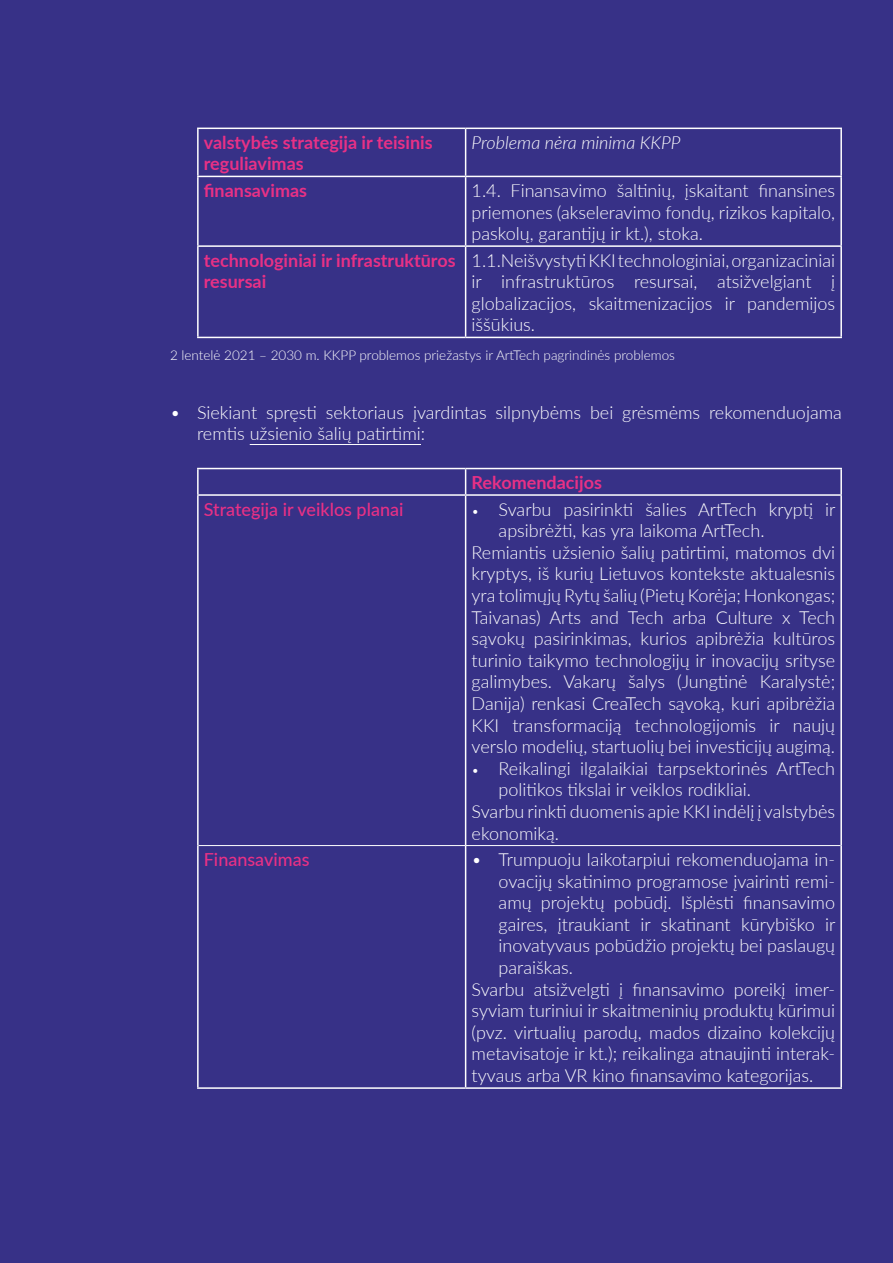
<style>
.page{position:relative;width:893px;height:1263px;background:#373187}
.page>*{position:absolute;margin:0;border:0;box-sizing:border-box;transform-origin:0 0}
.t1{font:300 18px/21.6px "Lato";color:#fff;text-align:justify}
.t2{font:700 18px/21.6px "Lato";color:#e83085}
.t3{font:500 18px "Lato";color:#e83085}
.t4{font:italic 300 18px "Lato";color:#fff}
.t5{font:300 13.5px "Lato";color:#fff}
.s1{font-size:13.5px}
</style>
<div class="page">
<hr style="left:250px;top:444px;width:171px;height:1px;background:#fff">
<hr style="left:197px;top:128px;width:269px;height:1px;background:#fff">
<hr style="left:466px;top:128px;width:376px;height:1px;background:#fff">
<hr style="left:465px;top:129px;width:1px;height:47px;background:#fff">
<hr style="left:197px;top:176px;width:269px;height:1px;background:#fff">
<hr style="left:466px;top:176px;width:376px;height:1px;background:#fff">
<hr style="left:465px;top:177px;width:1px;height:68px;background:#fff">
<hr style="left:197px;top:245px;width:269px;height:2px;background:#fff">
<hr style="left:466px;top:245px;width:376px;height:2px;background:#fff">
<hr style="left:465px;top:247px;width:1px;height:90px;background:#fff">
<hr style="left:197px;top:129px;width:2px;height:47px;background:#fff">
<hr style="left:840px;top:129px;width:2px;height:47px;background:#fff">
<hr style="left:197px;top:177px;width:2px;height:68px;background:#fff">
<hr style="left:840px;top:177px;width:2px;height:68px;background:#fff">
<hr style="left:197px;top:247px;width:2px;height:90px;background:#fff">
<hr style="left:840px;top:247px;width:2px;height:90px;background:#fff">
<hr style="left:197px;top:337px;width:269px;height:1px;background:#fff">
<hr style="left:466px;top:337px;width:376px;height:1px;background:#fff">
<svg style="left:465px;top:469px;width:1px;height:25px"></svg>
<hr style="left:197px;top:494px;width:269px;height:2px;background:#fff">
<hr style="left:466px;top:494px;width:376px;height:2px;background:#fff">
<hr style="left:465px;top:496px;width:1px;height:349px;background:#fff">
<hr style="left:465px;top:846px;width:1px;height:241px;background:#fff">
<hr style="left:199px;top:845px;width:267px;height:1px;background:#fff">
<hr style="left:466px;top:845px;width:374px;height:1px;background:#fff">
<hr style="left:197px;top:468px;width:269px;height:1px;background:#fff">
<hr style="left:197px;top:469px;width:2px;height:25px;background:#fff">
<hr style="left:466px;top:468px;width:376px;height:1px;background:#fff">
<hr style="left:840px;top:469px;width:2px;height:25px;background:#fff">
<hr style="left:197px;top:496px;width:2px;height:349px;background:#fff">
<hr style="left:840px;top:496px;width:2px;height:349px;background:#fff">
<hr style="left:197px;top:845px;width:2px;height:242px;background:#fff">
<hr style="left:840px;top:845px;width:2px;height:242px;background:#fff">
<hr style="left:197px;top:1087px;width:269px;height:2px;background:#fff">
<hr style="left:466px;top:1087px;width:376px;height:2px;background:#fff">
<p class="t2" style="left:204px;top:131px;width:230px">valstybės strategija ir teisinis reguliavimas</p>
<p class="t4" style="left:472px;top:130px;width:210px">Problema nėra minima KKPP</p>
<p class="t2" style="left:204px;top:179px;width:105px">finansavimas</p>
<p class="t1" style="left:472px;top:179px;width:365px">1.4. Finansavimo šaltinių, įskaitant finansines priemones (akseleravimo fondų, rizikos kapitalo, paskolų, garantijų ir kt.), stoka.</p>
<p class="t2" style="left:204px;top:248px;width:253px">technologiniai ir infrastruktūros resursai</p>
<p class="t1" style="left:472px;top:249px;width:365px">1.1.Neišvystyti KKI technologiniai, organizaciniai ir infrastruktūros resursai, atsižvelgiant į globalizacijos, skaitmenizacijos ir pandemijos iššūkius.</p>
<p class="t5" style="left:170px;top:345px;width:506px">2 lentelė 2021 – 2030 m. KKPP problemos priežastys ir ArtTech pagrindinės problemos</p>
<p class="t1" style="left:197px;top:401px;width:646px;text-indent:-27px">• Siekiant spręsti sektoriaus įvardintas silpnybėms bei grėsmėms rekomenduojama remtis užsienio šalių patirtimi:</p>
<p class="t2" style="left:472px;top:471px;width:132px">Rekomendacijos</p>
<p class="t3" style="left:204px;top:496px;width:201px">Strategija ir veiklos planai</p>
<p class="t1" style="left:472px;top:498px;width:365px"><span class="s1">•</span> Svarbu pasirinkti šalies ArtTech kryptį ir</p>
<p class="t1" style="left:499px;top:519px;width:267px">apsibrėžti, kas yra laikoma ArtTech.</p>
<p class="t1" style="left:472px;top:541px;width:365px">Remiantis užsienio šalių patirtimi, matomos dvi</p>
<p class="t1" style="left:472px;top:562px;width:365px">kryptys, iš kurių Lietuvos kontekste aktualesnis</p>
<p class="t1" style="left:472px;top:584px;width:365px">yra tolimųjų Rytų šalių (Pietų Korėja; Honkongas;</p>
<p class="t1" style="left:472px;top:606px;width:365px">Taivanas) Arts and Tech arba Culture x Tech</p>
<p class="t1" style="left:472px;top:627px;width:365px">sąvokų pasirinkimas, kurios apibrėžia kultūros</p>
<p class="t1" style="left:472px;top:649px;width:365px">turinio taikymo technologijų ir inovacijų srityse</p>
<p class="t1" style="left:472px;top:670px;width:365px">galimybes. Vakarų šalys (Jungtinė Karalystė;</p>
<p class="t1" style="left:472px;top:692px;width:365px">Danija) renkasi CreaTech sąvoką, kuri apibrėžia</p>
<p class="t1" style="left:472px;top:714px;width:365px">KKI transformaciją technologijomis ir naujų</p>
<p class="t1" style="left:472px;top:735px;width:365px">verslo modelių, startuolių bei investicijų augimą.</p>
<p class="t1" style="left:472px;top:757px;width:365px"><span class="s1">•</span> Reikalingi ilgalaikiai tarpsektorinės ArtTech</p>
<p class="t1" style="left:499px;top:778px;width:254px">politikos tikslai ir veiklos rodikliai.</p>
<p class="t1" style="left:472px;top:800px;width:365px">Svarbu rinkti duomenis apie KKI indėlį į valstybės</p>
<p class="t1" style="left:472px;top:822px;width:89px">ekonomiką.</p>
<p class="t3" style="left:204px;top:846px;width:107px">Finansavimas</p>
<p class="t1" style="left:472px;top:848px;width:365px">• Trumpuoju laikotarpiui rekomenduojama in-</p>
<p class="t1" style="left:499px;top:870px;width:338px">ovacijų skatinimo programose įvairinti remi-</p>
<p class="t1" style="left:499px;top:891px;width:338px">amų projektų pobūdį. Išplėsti finansavimo</p>
<p class="t1" style="left:499px;top:913px;width:338px">gaires, įtraukiant ir skatinant kūrybiško ir</p>
<p class="t1" style="left:499px;top:934px;width:338px">inovatyvaus pobūdžio projektų bei paslaugų</p>
<p class="t1" style="left:499px;top:956px;width:76px">paraiškas.</p>
<p class="t1" style="left:472px;top:978px;width:365px">Svarbu atsižvelgti į finansavimo poreikį imer-</p>
<p class="t1" style="left:472px;top:999px;width:365px">syviam turiniui ir skaitmeninių produktų kūrimui</p>
<p class="t1" style="left:472px;top:1021px;width:365px">(pvz. virtualių parodų, mados dizaino kolekcijų</p>
<p class="t1" style="left:472px;top:1042px;width:365px">metavisatoje ir kt.); reikalinga atnaujinti interak-</p>
<p class="t1" style="left:472px;top:1064px;width:343px">tyvaus arba VR kino finansavimo kategorijas.</p>
</div>
